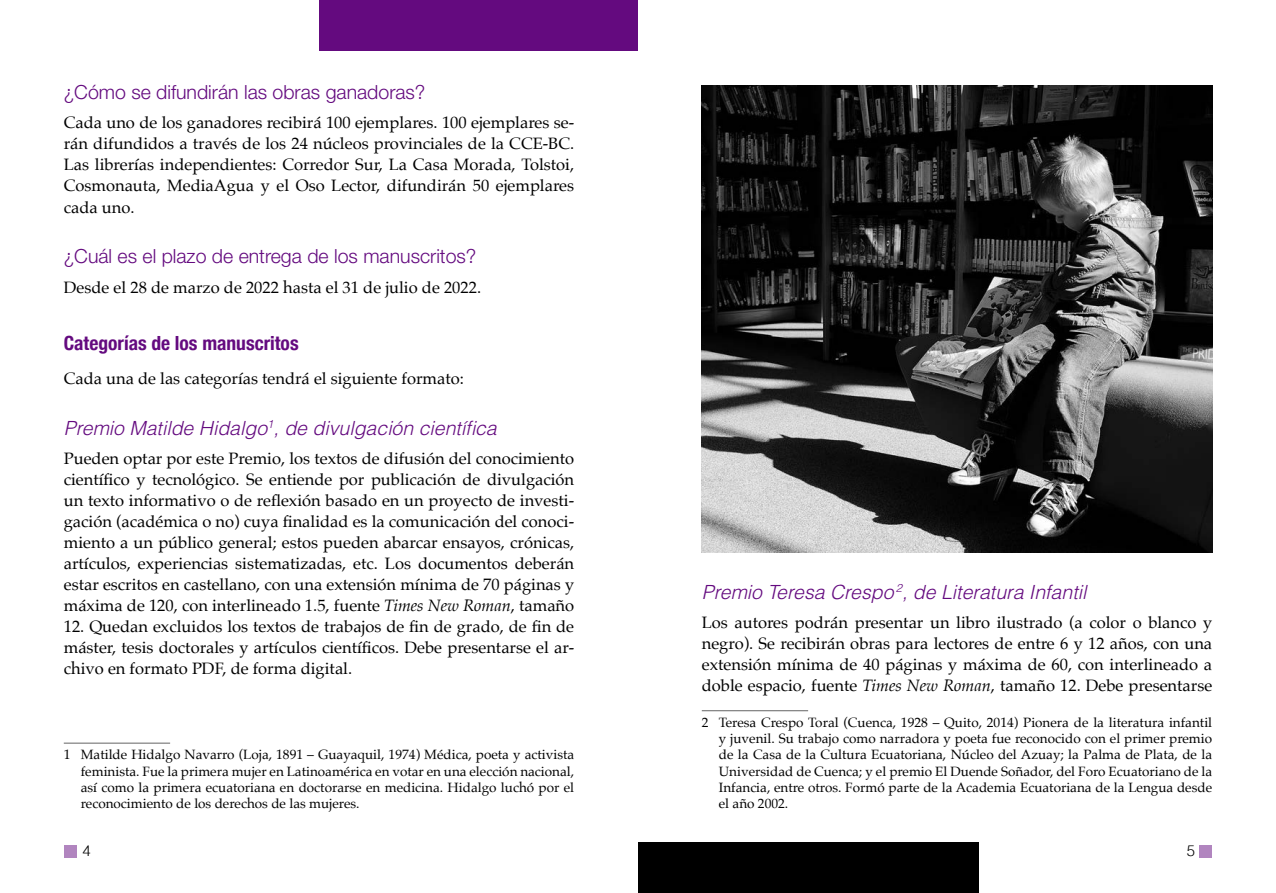
<style>
.page{position:relative;width:1276px;height:893px;background:#fff}
.page>*{position:absolute;margin:0;border:0;box-sizing:border-box;transform-origin:0 0}
.t1{font:italic 300 19.5px "Helvetica";color:#640a7f}
.t2{font:300 19.5px "Helvetica Neue LT Std";color:#640a7f}
.t3{font:700 condensed 19.5px "Helvetica Neue";color:#640a7f}
.t4{font:16.5px/21px "Palatino";color:#000;text-align:justify}
.t5{font:300 15px "Helvetica";color:#000}
.t6{font:13.5px/16.2px "Palatino";color:#000;text-align:justify}
.s1{font-style:italic}
</style>
<div class="page">
<div style="left:319px;top:0;width:319px;height:51px;background:#640a7f"></div>
<div style="left:638px;top:842px;width:340px;height:51px;background:#000"></div>
<div style="left:64px;top:845px;width:12px;height:12px;background:#b185bf"></div>
<div style="left:1199px;top:845px;width:13px;height:12px;background:#b185bf"></div>
<hr style="left:64px;top:743px;width:106px;height:1px;background:#636363">
<hr style="left:702px;top:710px;width:106px;height:1px;background:#636363">
<img style="left:702px;top:85px;width:510px;height:468px">
<p class="t2" style="left:64px;top:80px;width:363px">¿Cómo se difundirán las obras ganadoras?</p>
<p class="t4" style="left:64px;top:112px;width:512px">Cada uno de los ganadores recibirá 100 ejemplares. 100 ejemplares se&shy;rán difundidos a través de los 24 núcleos provinciales de la CCE-BC.<br>Las librerías independientes: Corredor Sur, La Casa Morada, Tolstoi, Cosmonauta, MediaAgua y el Oso Lector, difundirán 50 ejemplares cada uno.</p>
<p class="t2" style="left:64px;top:244px;width:414px">¿Cuál es el plazo de entrega de los manuscritos?</p>
<p class="t4" style="left:64px;top:277px;width:419px">Desde el 28 de marzo de 2022 hasta el 31 de julio de 2022.</p>
<p class="t3" style="left:64px;top:327px;width:236px">Categorías de los manuscritos</p>
<p class="t4" style="left:64px;top:368px;width:401px">Cada una de las categorías tendrá el siguiente formato:</p>
<p class="t1" style="left:64px;top:416px;width:434px">Premio Matilde Hidalgo<sup>1</sup>, de divulgación científica</p>
<p class="t4" style="left:64px;top:448px;width:512px">Pueden optar por este Premio, los textos de difusión del conocimiento científico y tecnológico. Se entiende por publicación de divulgación un texto informativo o de reflexión basado en un proyecto de investi&shy;gación (académica o no) cuya finalidad es la comunicación del conoci&shy;miento a un público general; estos pueden abarcar ensayos, crónicas, artículos, experiencias sistematizadas, etc. Los documentos deberán estar escritos en castellano, con una extensión mínima de 70 páginas y máxima de 120, con interlineado 1.5, fuente <span class="s1">Times New Roman</span>, tamaño</p>
<p class="t4" style="left:64px;top:616px;width:512px">12. Quedan excluidos los textos de trabajos de fin de grado, de fin de máster, tesis doctorales y artículos científicos. Debe presentarse el ar&shy;chivo en formato PDF, de forma digital.</p>
<p class="t6" style="left:81px;top:747px;width:495px;text-indent:-17px">1 Matilde Hidalgo Navarro (Loja, 1891 – Guayaquil, 1974) Médica, poeta y activista feminista. Fue la primera mujer en Latinoamérica en votar en una elección nacional, así como la primera ecuatoriana en doctorarse en medicina. Hidalgo luchó por el reconocimiento de los derechos de las mujeres.</p>
<p class="t1" style="left:702px;top:580px;width:386px">Premio Teresa Crespo <sup>2</sup>, de Literatura Infantil</p>
<p class="t4" style="left:702px;top:612px;width:512px">Los autores podrán presentar un libro ilustrado (a color o blanco y negro). Se recibirán obras para lectores de entre 6 y 12 años, con una extensión mínima de 40 páginas y máxima de 60, con interlineado a doble espacio, fuente <span class="s1">Times New Roman</span>, tamaño 12. Debe presentarse</p>
<p class="t6" style="left:719px;top:714px;width:495px;text-indent:-17px">2 Teresa Crespo Toral (Cuenca, 1928 – Quito, 2014) Pionera de la literatura infantil y juvenil. Su trabajo como narradora y poeta fue reconocido con el primer premio de la Casa de la Cultura Ecuatoriana, Núcleo del Azuay; la Palma de Plata, de la Universidad de Cuenca; y el premio El Duende Soñador, del Foro Ecuatoriano de la Infancia, entre otros. Formó parte de la Academia Ecuatoriana de la Lengua desde el año 2002.</p>
<p class="t5" style="left:83px;top:838px;width:10px">4</p>
<p class="t5" style="left:1186px;top:838px;width:10px">5</p>
</div>
